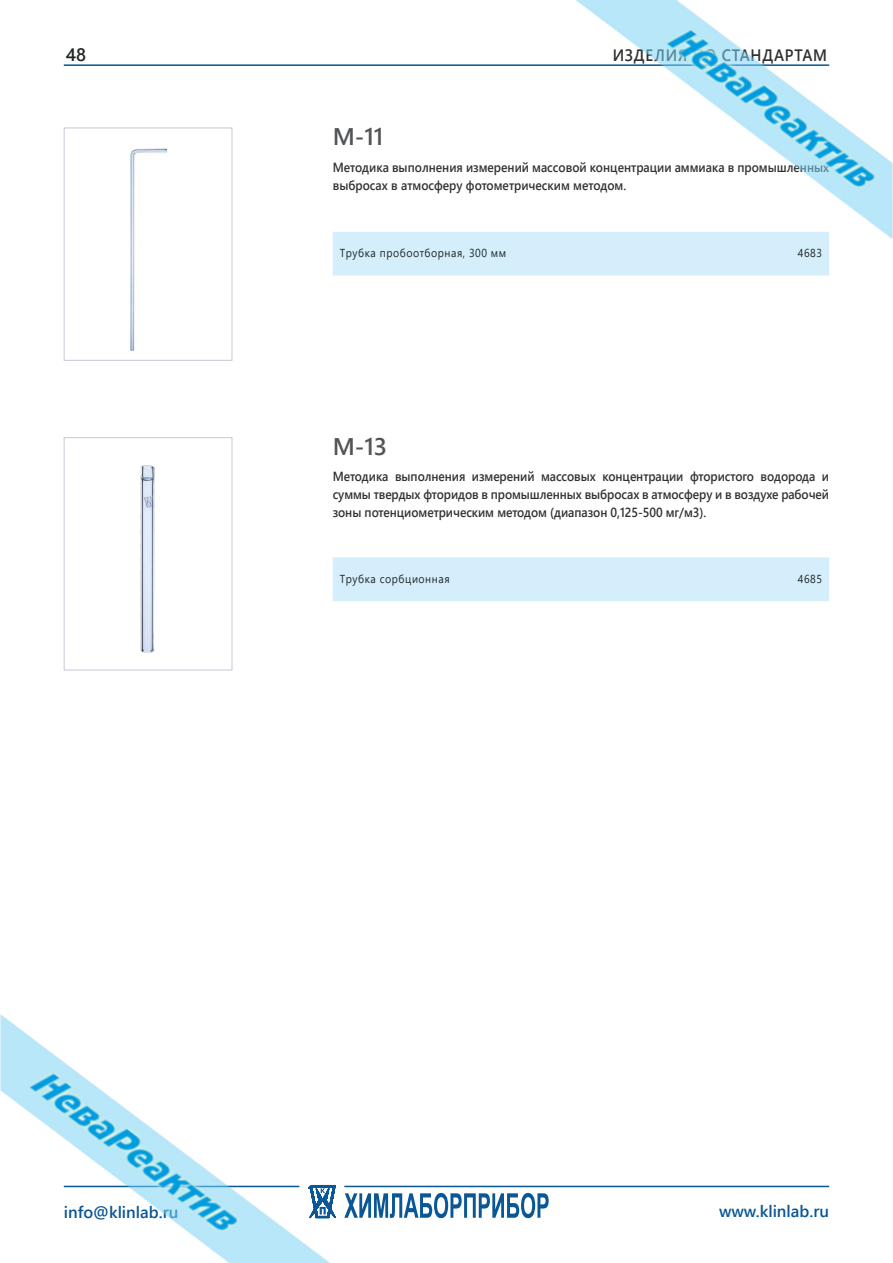
<style>
.page{position:relative;width:893px;height:1263px;background:#fff}
.page>*{position:absolute;margin:0;border:0;box-sizing:border-box;transform-origin:0 0}
.оглавление_гост{font:600 24px "Segoe UI";color:#525455}
.t1{font:600 18px "Segoe UI";color:#212526}
.t2{font:600 16.5px "Segoe UI";color:#095796}
.t3{font:600 16.5px "Segoe UI";letter-spacing:.05em;color:#2f3031;scale:.91 1}
.t4{font:600 13.2px/18px "Segoe UI";color:#303233;scale:.91 1}
.t5{font:11.55px "Segoe UI";letter-spacing:.05em;color:#212526;scale:.91 1}
</style>
<div class="page">
<img style="left:0;top:0;width:893px;height:1263px">
<h2 class="t1" style="left:66px;top:38px;width:22px">48</h2>
<p class="t3" style="left:613px;top:40px;width:237px">ИЗДЕЛИЯ ПО СТАНДАРТАМ</p>
<p class="оглавление_гост" style="left:333px;top:114px;width:52px">М-11</p>
<p class="t4" style="left:333px;top:157px;width:547px">Методика выполнения измерений массовой концентрации аммиака в промышленных выбросах в атмосферу фотометрическим методом.</p>
<p class="t5" style="left:340px;top:242px;width:184px">Трубка пробоотборная, 300 мм</p>
<p class="t5" style="left:798px;top:242px;width:28px">4683</p>
<p class="оглавление_гост" style="left:333px;top:424px;width:56px">М-13</p>
<p class="t4" style="left:333px;top:466px;width:547px;text-align:justify">Методика выполнения измерений массовых концентрации фтористого водорода и суммы твердых фторидов в промышленных выбросах в атмосферу и в воздухе рабочей зоны потенциометрическим методом (диапазон 0,125-500 мг/м3).</p>
<p class="t5" style="left:340px;top:568px;width:122px">Трубка сорбционная</p>
<p class="t5" style="left:798px;top:568px;width:28px">4685</p>
<p class="t2" style="left:64px;top:1197px;width:116px">info@klinlab.ru</p>
<p class="t2" style="left:719px;top:1196px;width:112px">www.klinlab.ru</p>
</div>
